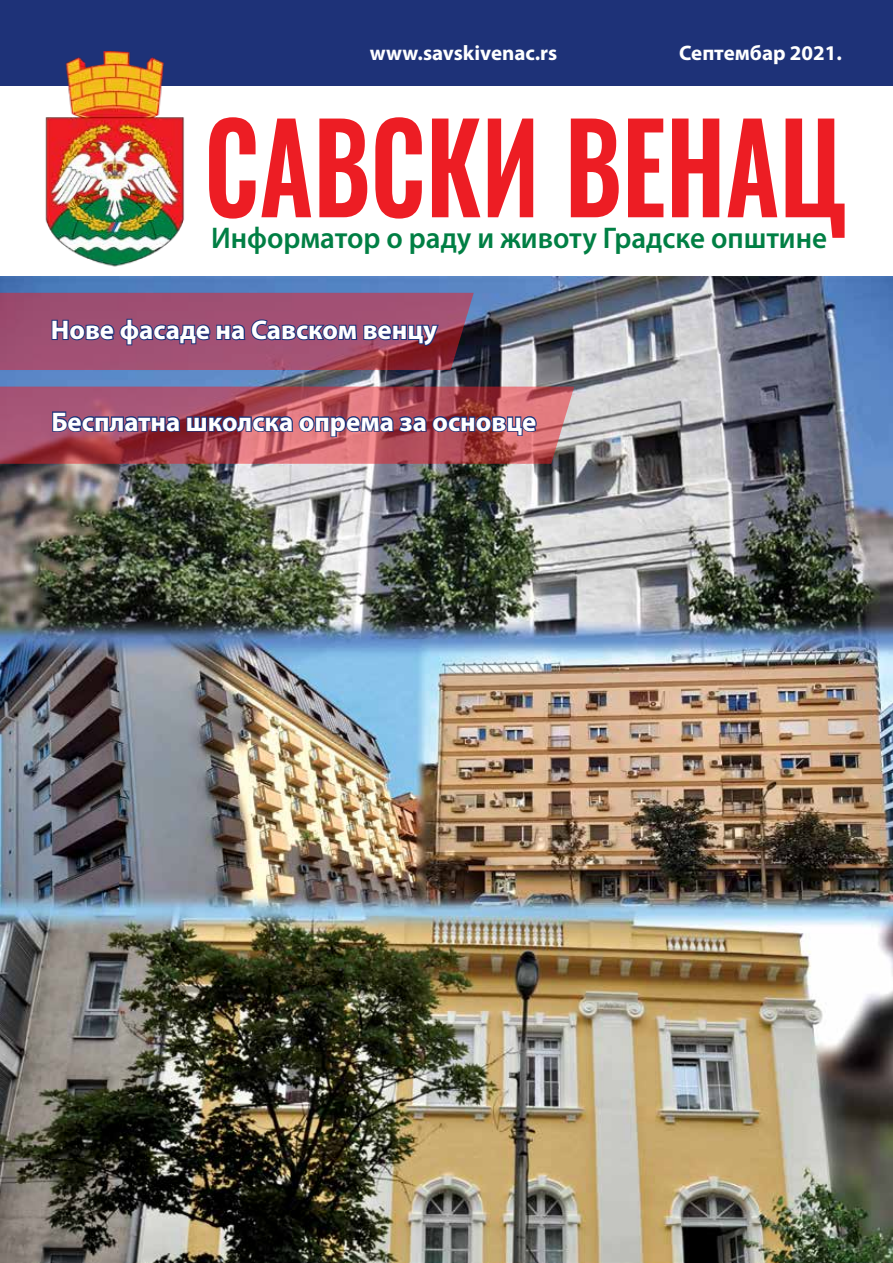
<style>
.page{position:relative;width:893px;height:1263px;background:#fff}
.page>*{position:absolute;margin:0;border:0;box-sizing:border-box;transform-origin:0 0}
.t1{font:600 121.95px "Oswald";color:#ed1d24;scale:.82 1}
.t2{font:600 30px "Myriad Pro";color:#007f44}
.t3{font:700 27px "Myriad Pro";color:#fff}
.t4{font:700 21px "Myriad Pro";color:#fff}
</style>
<div class="page">
<img style="left:0;top:276px;width:893px;height:987px">
<div style="left:0;top:0;width:893px;height:85px;background:#1e3278"></div>
<img style="left:35px;top:51px;width:162px;height:179px">
<img style="left:0;top:230px;width:574px;height:234px">
<p class="t4" style="left:370px;top:39px;width:189px">www.savskivenac.rs</p>
<p class="t4" style="left:679px;top:39px;width:164px">Септембар 2021.</p>
<h1 class="t1" style="left:204px;top:83px;width:785px">САВСКИ ВЕНАЦ</h1>
<p class="t2" style="left:211px;top:219px;width:618px">Информатор о раду и животу Градске општине</p>
<p class="t3" style="left:51px;top:312px;width:388px">Нове фасаде на Савском венцу</p>
<p class="t3" style="left:51px;top:404px;width:487px">Бесплатна школска опрема за основце</p>
</div>
